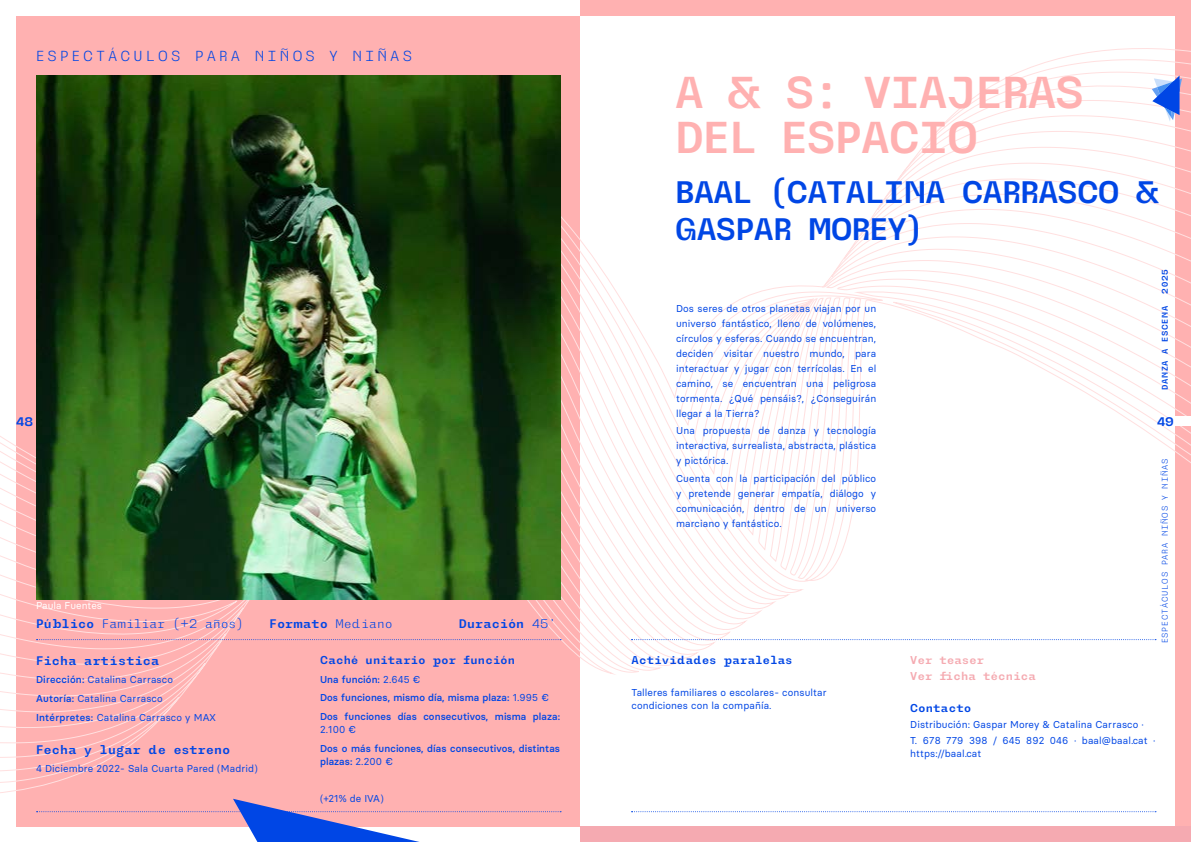
<style>
.page{position:relative;width:1191px;height:842px;background:#fff}
.page>*{position:absolute;margin:0;border:0;box-sizing:border-box;transform-origin:0 0}
.t1{font:43px/45px "Neue Metana Mono Free Personal Sm";letter-spacing:-.025em;color:#ffb1b1}
.t2{font:30px/37px "Neue Metana Mono Free Personal Sm";letter-spacing:-.025em;color:#0046e5}
.t3{font:300 14px "Neue Metana Mono Free Personal";letter-spacing:.225em;color:#0046e5}
.t4{font:12px "Neue Metana Mono Free Personal Sm";letter-spacing:.025em;color:#0046e5}
.t5{font:300 12px "Neue Metana Mono Free Personal";letter-spacing:.025em;color:#0046e5}
.t6{font:11px "Neue Metana Mono Free Personal Sm";letter-spacing:.025em;color:#0046e5}
.t7{font:11px/16px "Neue Metana Mono Free Personal Sm";letter-spacing:.025em;color:#f5aab1}
.t8{font:10px/15px "Basier Circle";letter-spacing:.01em;color:#0046e5}
.t9{font:500 10px/18.7px "Basier Circle";letter-spacing:.01em;color:#0046e5}
.t10{font:10px "Basier Circle";color:#fff}
.t11{font:300 8px "Neue Metana Mono Free Personal";letter-spacing:.1em;color:#0046e5}
.t12{font:8px "Neue Metana Mono Free Personal Sm";letter-spacing:.1em;color:#0046e5}
.s1{font-family:"Neue Metana Mono Free Personal Sm";font-weight:400}
.s2{font-family:"Neue Metana Mono Free Personal";font-weight:300}
.s3{font-weight:500}
.s4{font-weight:400}
</style>
<div class="page">
<div style="left:1175px;top:0;width:16px;height:842px;background:#ffb1b1"></div>
<div style="left:16px;top:16px;width:563px;height:810px;background:#ffb1b1"></div>
<svg style="left:560px;top:170px;width:631px;height:412px"></svg>
<div style="left:1173px;top:416px;width:18px;height:9px;background:#fff"></div>
<svg style="left:631px;top:639px;width:525px;height:1px"></svg>
<svg style="left:631px;top:811px;width:525px;height:1px"></svg>
<img style="left:36px;top:75px;width:524px;height:506px">
<div style="left:579px;top:0;width:612px;height:16px;background:#ffb1b1"></div>
<div style="left:579px;top:826px;width:612px;height:16px;background:#f5aab1"></div>
<svg style="left:833px;top:48px;width:358px;height:225px"></svg>
<svg style="left:0;top:581px;width:595px;height:261px"></svg>
<h3 class="t3" style="left:36px;top:46px;width:377px">ESPECTÁCULOS PARA NIÑOS Y NIÑAS</h3>
<h1 class="t1" style="left:675px;top:70px;width:411px">A &amp; S: VIAJERAS<br>DEL ESPACIO</h1>
<h2 class="t2" style="left:675px;top:174px;width:486px">BAAL (CATALINA CARRASCO &amp;<br>GASPAR MOREY)</h2>
<p class="t12" style="left:1159px;top:294px;width:26px;rotate:-90deg">2025</p>
<p class="t8" style="left:676px;top:300px;width:202px;text-align:justify">Dos seres de otros planetas viajan por un universo fantástico, lleno de volúmenes, círculos y esferas. Cuando se encuentran, deciden visitar nuestro mundo, para interactuar y jugar con terrícolas. En el camino, se encuentran una peligrosa tormenta. ¿Qué pensáis?, ¿Conseguirán llegar a la Tierra?</p>
<p class="t8" style="left:676px;top:423px;width:202px;text-align:justify">Una propuesta de danza y tecnología interactiva, surrealista, abstracta, plástica y pictórica.</p>
<p class="t8" style="left:676px;top:471px;width:202px;text-align:justify">Cuenta con la participación del público y pretende generar empatía, diálogo y comunicación, dentro de un universo marciano y fantástico.</p>
<p class="t12" style="left:1159px;top:390px;width:86px;rotate:-90deg">DANZA A ESCENA</p>
<p class="t4" style="left:16px;top:413px;width:18px">48</p>
<p class="t4" style="left:1157px;top:413px;width:18px">49</p>
<p class="t11" style="left:1159px;top:643px;width:186px;rotate:-90deg">ESPECTÁCULOS PARA NIÑOS Y NIÑAS</p>
<p class="t10" style="left:36px;top:599px;width:68px">Paula Fuentes</p>
<p class="t5" style="left:36px;top:616px;width:209px"><span class="s1">Público</span> Familiar (+2 años)</p>
<p class="t4" style="left:270px;top:616px;width:124px">Formato <span class="s2">Mediano</span></p>
<p class="t4" style="left:459px;top:616px;width:98px">Duración <span class="s2">45’</span></p>
<p class="t4" style="left:36px;top:652px;width:125px">Ficha artística</p>
<p class="t8" style="left:36px;top:670px;width:181px;line-height:18.7px"><span class="s3">Dirección:</span> Catalina Carrasco<br><span class="s3">Autoría:</span> Catalina Carrasco<br><span class="s3">Intérpretes:</span> Catalina Carrasco y MAX</p>
<p class="t4" style="left:36px;top:741px;width:195px">Fecha y lugar de estreno</p>
<p class="t8" style="left:36px;top:761px;width:223px">4 Diciembre 2022- Sala Cuarta Pared (Madrid)</p>
<p class="t6" style="left:320px;top:652px;width:196px">Caché unitario por función</p>
<p class="t9" style="left:320px;top:669px;width:241px">Una función: <span class="s4">2.645 €<br></span>Dos funciones, mismo día, misma plaza: <span class="s4">1.995 €<br></span>Dos funciones días consecutivos, misma plaza:</p>
<p class="t8" style="left:320px;top:722px;width:38px">2.100 €</p>
<p class="t9" style="left:320px;top:741px;width:241px;line-height:13px">Dos o más funciones, días consecutivos, distintas plazas: <span class="s4">2.200 €</span></p>
<p class="t8" style="left:320px;top:791px;width:65px">(+21% de IVA)</p>
<p class="t6" style="left:631px;top:652px;width:162px">Actividades paralelas</p>
<p class="t8" style="left:631px;top:685px;width:197px;line-height:13px">Talleres familiares o escolares- consultar condiciones con la compañía.</p>
<p class="t7" style="left:910px;top:652px;width:127px">Ver teaser<br>Ver ficha técnica</p>
<p class="t6" style="left:910px;top:700px;width:62px">Contacto</p>
<p class="t8" style="left:910px;top:716px;width:247px;line-height:15.8px">Distribución: Gaspar Morey &amp; Catalina Carrasco ·<br>T. 678 779 398 / 645 892 046 · baal@baal.cat ·</p>
<p class="t8" style="left:910px;top:745px;width:73px">https://baal.cat</p>
</div>
